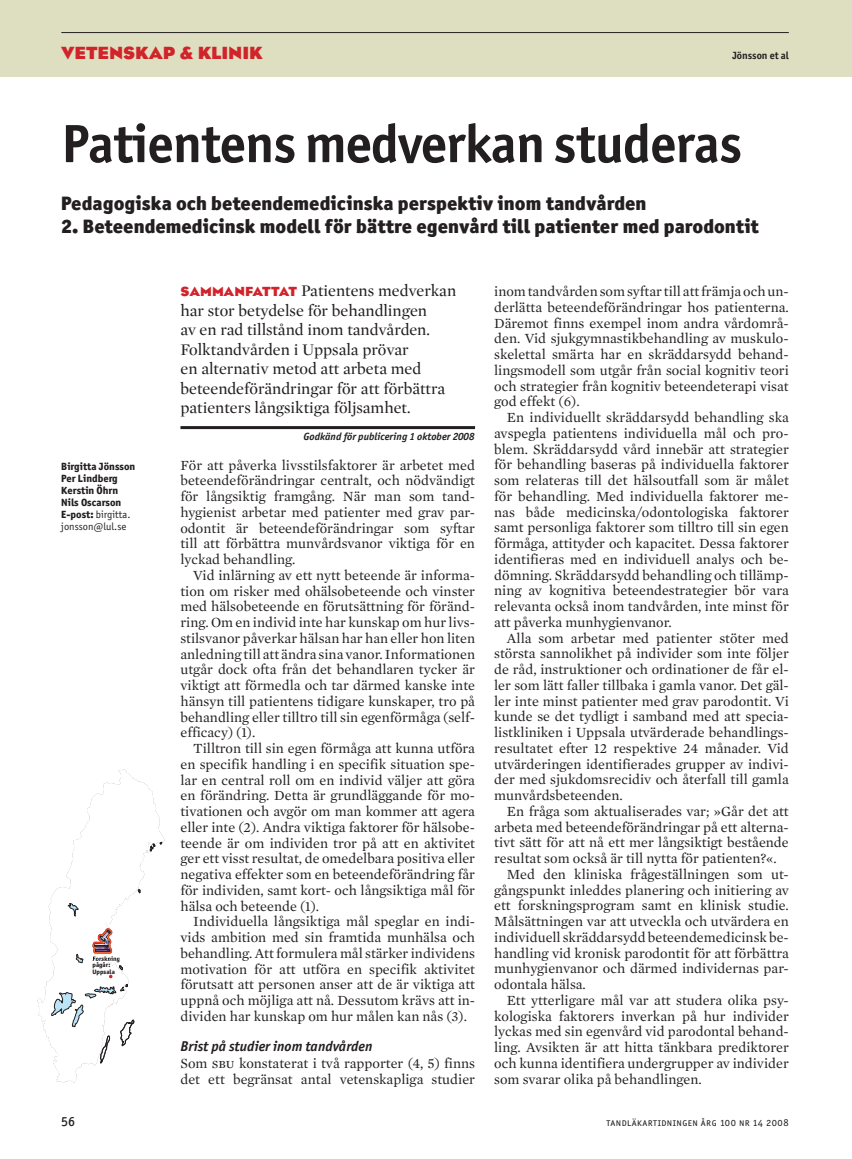
<style>
.page{position:relative;width:852px;height:1159px;background:#fff}
.page>*{position:absolute;margin:0;border:0;box-sizing:border-box;transform-origin:0 0}
.t1{font:700 54px "Officina Sans ITC Std";letter-spacing:-.015em;color:#231f20}
.t2{font:900 19.5px "Officina Sans ITC Std";color:#231f20}
.t3{font:700 18px "Eagle TLTOT";color:#d1232a}
.t4{font:16.5px/19.5px "Mercury TLT Display OT";color:#231f20}
.t5{font:14.25px/15.8px "Mercury TLT Text OT";color:#231f20;text-align:justify}
.t6{font:italic 700 14.25px "Officina Sans ITC Std";color:#231f20}
.t7{font:500 13.5px "Officina Sans ITC Std";color:#231f20}
.t8{font:800 10.5px/12px "Officina Sans ITC Std";color:#231f20}
.t9{font:italic 700 10.5px "Officina Sans ITC Std";color:#231f20}
.t10{font:10.5px "Officina Sans ITC Std";letter-spacing:.04em;color:#231f20}
.t11{font:700 10.5px "Officina Sans ITC Std";color:#231f20}
.t12{font:800 6.45px/6.4px "Officina Sans ITC Std";color:#231f20}
.s1{font-weight:400}
.s2{font-family:"Eagle TLTOT";font-weight:700;font-size:13.5px;color:#d1232a}
</style>
<div class="page">
<div style="left:0;top:0;width:852px;height:76px;background:#dedfc0"></div>
<hr style="left:61px;top:32px;width:727px;height:1px;background:#231f20">
<hr style="left:180px;top:426px;width:295px;height:3px;background:#231f20">
<svg style="left:38px;top:770px;width:127px;height:313px"></svg>
<svg style="left:150px;top:842px;width:12px;height:9px"></svg>
<svg style="left:68px;top:903px;width:10px;height:13px"></svg>
<svg style="left:76px;top:954px;width:7px;height:9px"></svg>
<svg style="left:52px;top:984px;width:82px;height:79px"></svg>
<img style="left:111px;top:922px;width:7px;height:6px">
<img style="left:86px;top:922px;width:25px;height:38px">
<svg style="left:90px;top:928px;width:33px;height:50px"></svg>
<p class="t3" style="left:61px;top:43px;width:203px">VETENSKAP &amp; KLINIK</p>
<p class="t11" style="left:732px;top:49px;width:58px">Jönsson et al</p>
<h1 class="t1" style="left:61px;top:110px;width:682px">Patientens medverkan studeras</h1>
<h2 class="t2" style="left:61px;top:191px;width:587px">Pedagogiska och beteendemedicinska perspektiv inom tandvården</h2>
<h2 class="t2" style="left:61px;top:213px;width:699px">2. Beteendemedicinsk modell för bättre egenvård till patienter med parodontit</h2>
<p class="t8" style="left:61px;top:460px;width:76px">Birgitta Jönsson<br>Per Lindberg<br>Kerstin Öhrn nils Oscarson e-post: <span class="s1">birgitta. jonsson@lul.se</span></p>
<p class="t12" style="left:93px;top:955px;width:29px">Forskning pågår:<br>Uppsala</p>
<p class="t4" style="left:180px;top:281px;width:277px"><span class="s2">SAmmANfATTAT</span> Patientens medverkan har stor betydelse för behandlingen<br>av en rad tillstånd inom tandvården.<br>Folktandvården i Uppsala prövar<br>en alternativ metod att arbeta med beteendeförändringar för att förbättra patienters långsiktiga följsamhet.</p>
<p class="t9" style="left:303px;top:430px;width:172px">Godkänd för publicering 1 oktober 2008</p>
<p class="t5" style="left:180px;top:457px;width:296px">För att påverka livsstilsfaktorer är arbetet med beteendeförändringar centralt, och nödvändigt för långsiktig framgång. När man som tand&shy;hygienist arbetar med patienter med grav par&shy;odontit är beteendeförändringar som syftar till att förbättra munvårdsvanor viktiga för en lyckad behandling.</p>
<p class="t5" style="left:180px;top:567px;width:296px;text-indent:13px">Vid inlärning av ett nytt beteende är informa&shy;tion om risker med ohälsobeteende och vinster med hälsobeteende en förutsättning för föränd&shy;ring. Om en individ inte har kunskap om hur livs&shy;stilsvanor påverkar hälsan har han eller hon liten anledning till att ändra sina vanor. Informationen utgår dock ofta från det behandlaren tycker är viktigt att förmedla och tar därmed kanske inte hänsyn till patientens tidigare kunskaper, tro på behandling eller tilltro till sin egenförmåga (self&shy;efficacy) (1).</p>
<p class="t5" style="left:180px;top:740px;width:296px;text-indent:13px">Tilltron till sin egen förmåga att kunna utföra en specifik handling i en specifik situation spe&shy;lar en central roll om en individ väljer att göra en förändring. Detta är grundläggande för mo&shy;tivationen och avgör om man kommer att agera eller inte (2). Andra viktiga faktorer för hälsobe&shy;teende är om individen tror på att en aktivitet ger ett visst resultat, de omedelbara positiva eller negativa effekter som en beteendeförändring får för individen, samt kort- och långsiktiga mål för hälsa och beteende (1).</p>
<p class="t5" style="left:180px;top:914px;width:296px;text-indent:13px">Individuella långsiktiga mål speglar en indi&shy;vids ambition med sin framtida munhälsa och behandling. Att formulera mål stärker individens motivation för att utföra en specifik aktivitet förutsatt att personen anser att de är viktiga att uppnå och möjliga att nå. Dessutom krävs att in&shy;dividen har kunskap om hur målen kan nås (3).</p>
<p class="t6" style="left:180px;top:1037px;width:194px">Brist på studier inom tandvården</p>
<p class="t5" style="left:180px;top:1055px;width:296px">Som sBu konstaterat i två rapporter (4, 5) finns det ett begränsat antal vetenskapliga studier</p>
<p class="t5" style="left:494px;top:284px;width:296px">inom tandvården som syftar till att främja och un&shy;derlätta beteendeförändringar hos patienterna.<br>Däremot finns exempel inom andra vårdområ&shy;den. Vid sjukgymnastikbehandling av muskulo&shy;skelettal smärta har en skräddarsydd behand&shy;lingsmodell som utgår från social kognitiv teori och strategier från kognitiv beteendeterapi visat god effekt (6).</p>
<p class="t5" style="left:494px;top:410px;width:296px;text-indent:13px">En individuellt skräddarsydd behandling ska avspegla patientens individuella mål och pro&shy;blem. Skräddarsydd vård innebär att strategier för behandling baseras på individuella faktorer som relateras till det hälsoutfall som är målet för behandling. Med individuella faktorer me&shy;nas både medicinska/odontologiska faktorer samt personliga faktorer som tilltro till sin egen förmåga, attityder och kapacitet. Dessa faktorer identifieras med en individuell analys och be&shy;dömning. Skräddarsydd behandling och tillämp&shy;ning av kognitiva beteendestrategier bör vara relevanta också inom tandvården, inte minst för att påverka munhygienvanor.</p>
<p class="t5" style="left:494px;top:630px;width:296px;text-indent:13px">Alla som arbetar med patienter stöter med största sannolikhet på individer som inte följer de råd, instruktioner och ordinationer de får el&shy;ler som lätt faller tillbaka i gamla vanor. Det gäl&shy;ler inte minst patienter med grav parodontit. Vi kunde se det tydligt i samband med att specia&shy;listkliniken i Uppsala utvärderade behandlings&shy;resultatet efter 12 respektive 24 månader. Vid utvärderingen identifierades grupper av indivi&shy;der med sjukdomsrecidiv och återfall till gamla munvårdsbeteenden.</p>
<p class="t5" style="left:507px;top:803px;width:283px">En fråga som aktualiserades var; »Går det att</p>
<p class="t5" style="left:494px;top:819px;width:296px">arbeta med beteendeförändringar på ett alterna-</p>
<p class="t5" style="left:494px;top:835px;width:296px">tivt sätt för att nå ett mer långsiktigt bestående</p>
<p class="t5" style="left:494px;top:850px;width:284px">resultat som också är till nytta för patienten?«.</p>
<p class="t5" style="left:507px;top:866px;width:283px">Med den kliniska frågeställningen som ut-</p>
<p class="t5" style="left:494px;top:882px;width:296px">gångspunkt inleddes planering och initiering av</p>
<p class="t5" style="left:494px;top:898px;width:296px">ett forskningsprogram samt en klinisk studie.</p>
<p class="t5" style="left:494px;top:913px;width:296px">Målsättningen var att utveckla och utvärdera en</p>
<p class="t5" style="left:494px;top:929px;width:296px">individuell skräddarsydd beteendemedicinsk be-</p>
<p class="t5" style="left:494px;top:945px;width:296px">handling vid kronisk parodontit för att förbättra</p>
<p class="t5" style="left:494px;top:961px;width:296px">munhygienvanor och därmed individernas par-</p>
<p class="t5" style="left:494px;top:976px;width:93px">odontala hälsa.</p>
<p class="t5" style="left:507px;top:992px;width:283px">Ett ytterligare mål var att studera olika psy-</p>
<p class="t5" style="left:494px;top:1008px;width:296px">kologiska faktorers inverkan på hur individer</p>
<p class="t5" style="left:494px;top:1024px;width:296px">lyckas med sin egenvård vid parodontal behand-</p>
<p class="t5" style="left:494px;top:1039px;width:296px">ling. Avsikten är att hitta tänkbara prediktorer</p>
<p class="t5" style="left:494px;top:1055px;width:296px">och kunna identifiera undergrupper av individer</p>
<p class="t5" style="left:494px;top:1071px;width:209px">som svarar olika på behandlingen.</p>
<p class="t7" style="left:61px;top:1113px;width:15px">56</p>
<p class="t10" style="left:606px;top:1117px;width:184px">tandläkartidningen årg 100 nr 14 2008</p>
</div>
